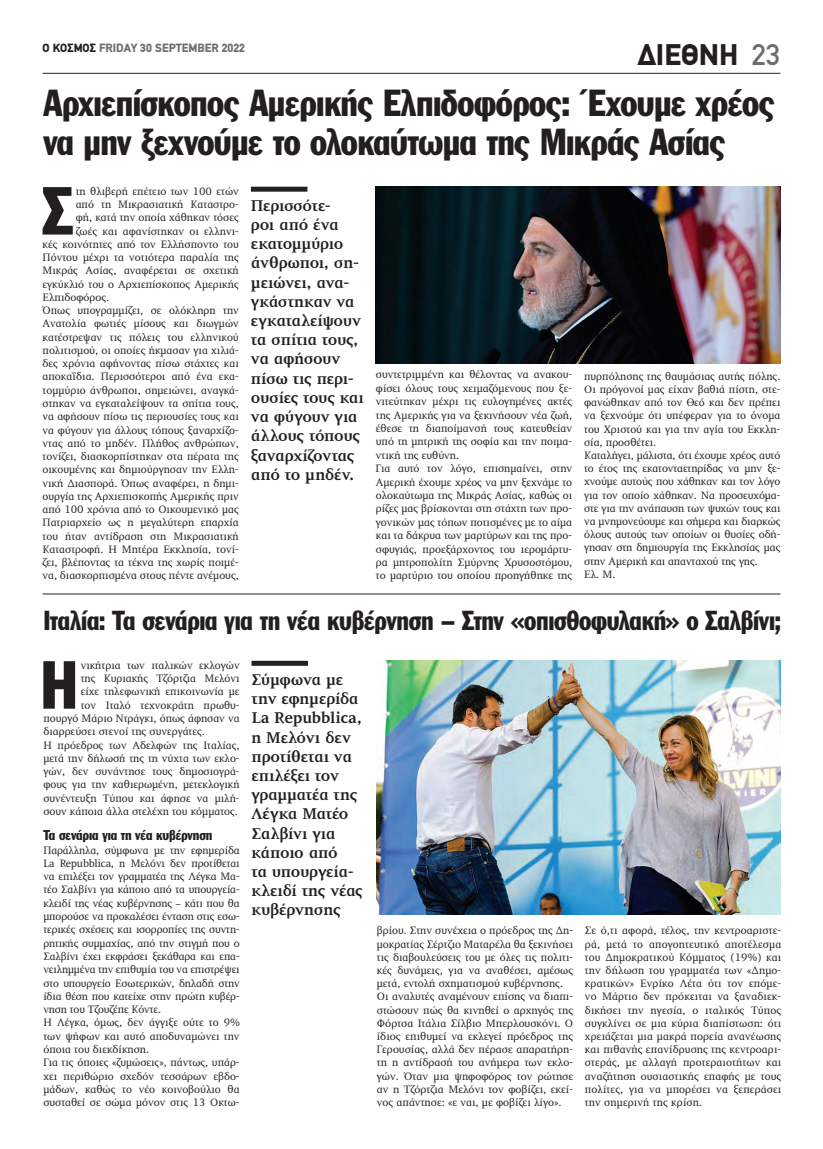
<style>
.page{position:relative;width:823px;height:1149px;background:#fff}
.page>*{position:absolute;margin:0;border:0;box-sizing:border-box;transform-origin:0 0}
.t1{font:66.6px "Franklin Gothic Greek Cond";color:#231f20}
.t2{font:37px/39px "Franklin Gothic Greek Cond";letter-spacing:-.015em;color:#231f20}
.t3{font:900 30px "PF Din Text";color:#231f20}
.t4{font:27px "Franklin Gothic Greek Cond";letter-spacing:-.015em;color:#231f20}
.t5{font:700 16px/19.2px "PF Diplomat";letter-spacing:-.02em;color:#231f20}
.t6{font:14px "Franklin Gothic Greek Cond";letter-spacing:-.01em;color:#231f20}
.t7{font:900 12px "PF Din Text";color:#6c6d70}
.t8{font:11px/13.2px "PF Diplomat";color:#231f20}
.s1{color:#231f20}
.s2{font-weight:500;color:#6c6d70}
</style>
<div class="page">
<hr style="left:43px;top:73px;width:737px;height:1px;background:#231f20">
<div style="left:251px;top:187px;width:56px;height:5px;background:#231f20"></div>
<div style="left:251px;top:660px;width:57px;height:5px;background:#231f20"></div>
<img style="left:376px;top:660px;width:404px;height:254px">
<img style="left:375px;top:187px;width:405px;height:177px">
<hr style="left:43px;top:593px;width:737px;height:1px;background:#231f20">
<p class="t7" style="left:43px;top:40px;width:204px"><span class="s1">Ο ΚΟΣΜΟΣ</span> FRIDAY 30 SEPTEMBER 2022</p>
<h3 class="t3" style="left:637px;top:37px;width:102px">ΔΙΕΘΝΗ</h3>
<h2 class="t2" style="left:43px;top:84px;width:732px">Αρχιεπίσκοπος Αμερικής Ελπιδοφόρος: Έχουμε χρέος να μην ξεχνούμε το ολοκαύτωμα της Μικράς Ασίας</h2>
<h3 class="t3" style="left:611px;top:37px;width:170px">ΠΑΡΟΙΚΙΑ <span class="s2">23</span></h3>
<h1 class="t1" style="left:43px;top:173px;width:32px">Σ</h1>
<p class="t8" style="left:76px;top:185px;width:164px">τη θλιβερή επέτειο των 100 ετών</p>
<p class="t8" style="left:76px;top:198px;width:164px">από τη Μικρασιατική Καταστρο-</p>
<p class="t8" style="left:76px;top:211px;width:164px">φή, κατά την οποία χάθηκαν τόσες</p>
<p class="t8" style="left:76px;top:224px;width:164px">ζωές και αφανίστηκαν οι ελληνι-</p>
<p class="t8" style="left:43px;top:238px;width:198px">κές κοινότητες από τον Ελλήσποντο του</p>
<p class="t8" style="left:43px;top:251px;width:198px">Πόντου μέχρι τα νοτιότερα παραλία της</p>
<p class="t8" style="left:43px;top:264px;width:198px">Μικράς Ασίας, αναφέρεται σε σχετική</p>
<p class="t8" style="left:43px;top:277px;width:198px">εγκύκλιό του ο Αρχιεπίσκοπος Αμερικής</p>
<p class="t8" style="left:43px;top:291px;width:68px">Ελπιδοφόρος.</p>
<p class="t8" style="left:43px;top:304px;width:198px">Όπως υπογραμμίζει, σε ολόκληρη την</p>
<p class="t8" style="left:43px;top:317px;width:198px">Ανατολία φωτιές μίσους και διωγμών</p>
<p class="t8" style="left:43px;top:330px;width:198px">κατέστρεψαν τις πόλεις του ελληνικού</p>
<p class="t8" style="left:43px;top:344px;width:198px">πολιτισμού, οι οποίες ήκμασαν για χιλιά-</p>
<p class="t8" style="left:43px;top:357px;width:198px">δες χρόνια αφήνοντας πίσω στάχτες και</p>
<p class="t8" style="left:43px;top:370px;width:198px">αποκαΐδια. Περισσότεροι από ένα εκα-</p>
<p class="t8" style="left:43px;top:383px;width:198px">τομμύριο άνθρωποι, σημειώνει, αναγκά-</p>
<p class="t8" style="left:43px;top:397px;width:198px">στηκαν να εγκαταλείψουν τα σπίτια τους,</p>
<p class="t8" style="left:43px;top:410px;width:198px">να αφήσουν πίσω τις περιουσίες τους και</p>
<p class="t8" style="left:43px;top:423px;width:198px">να φύγουν για άλλους τόπους ξαναρχίζο-</p>
<p class="t8" style="left:43px;top:436px;width:198px">ντας από το μηδέν. Πλήθος ανθρώπων,</p>
<p class="t8" style="left:43px;top:450px;width:198px">τονίζει, διασκορπίστηκαν στα πέρατα της</p>
<p class="t8" style="left:43px;top:463px;width:198px">οικουμένης και δημιούργησαν την Ελλη-</p>
<p class="t8" style="left:43px;top:476px;width:198px">νική Διασπορά. Όπως αναφέρει, η δημι-</p>
<p class="t8" style="left:43px;top:489px;width:198px">ουργία της Αρχιεπισκοπής Αμερικής πριν</p>
<p class="t8" style="left:43px;top:503px;width:198px">από 100 χρόνια από το Οικουμενικό μας</p>
<p class="t8" style="left:43px;top:516px;width:198px">Πατριαρχείο ως η μεγαλύτερη επαρχία</p>
<p class="t8" style="left:43px;top:529px;width:198px">του ήταν αντίδραση στη Μικρασιατική</p>
<p class="t8" style="left:43px;top:542px;width:198px">Καταστροφή. Η Μητέρα Εκκλησία, τονί-</p>
<p class="t8" style="left:43px;top:556px;width:198px">ζει, βλέποντας τα τέκνα της χωρίς ποιμέ-</p>
<p class="t8" style="left:43px;top:569px;width:198px">να, διασκορπισμένα στους πέντε ανέμους,</p>
<h3 class="t5" style="left:251px;top:196px;width:114px">Περισσότε-<br>ροι από ένα εκατομμύριο άνθρωποι, ση&shy;μειώνει, ανα&shy;γκάστηκαν να εγκαταλείψουν τα σπίτια τους, να αφήσουν πίσω τις περι&shy;ουσίες τους και να φύγουν για άλλους τόπους ξαναρχίζοντας από το μηδέν.</h3>
<p class="t8" style="left:375px;top:368px;width:198px">συντετριμμένη και θέλοντας να ανακου&shy;φίσει όλους τους χειμαζόμενους που ξε&shy;νιτεύτηκαν μέχρι τις ευλογημένες ακτές της Αμερικής για να ξεκινήσουν νέα ζωή, έθεσε τη διαποίμανσή τους κατευθείαν υπό τη μητρική της σοφία και την ποιμα&shy;ντική της ευθύνη.<br>Για αυτό τον λόγο, επισημαίνει, στην Αμερική έχουμε χρέος να μην ξεχνάμε το ολοκαύτωμα της Μικράς Ασίας, καθώς οι ρίζες μας βρίσκονται στη στάχτη των προ&shy;γονικών μας τόπων ποτισμένες με το αίμα και τα δάκρυα των μαρτύρων και της προ&shy;σφυγιάς, προεξάρχοντος του ιερομάρτυ&shy;ρα μητροπολίτη Σμύρνης Χρυσοστόμου, το μαρτύριο του οποίου προηγήθηκε της</p>
<p class="t8" style="left:583px;top:369px;width:198px">πυρπόλησης της θαυμάσιας αυτής πόλης.<br>Οι πρόγονοί μας είχαν βαθιά πίστη, στε&shy;φανώθηκαν από τον Θεό και δεν πρέπει να ξεχνούμε ότι υπέφεραν για το όνομα του Χριστού και για την αγία του Εκκλη&shy;σία, προσθέτει.<br>Καταλήγει, μάλιστα, ότι έχουμε χρέος αυτό το έτος της εκατονταετηρίδας να μην ξε&shy;χνούμε αυτούς που χάθηκαν και τον λόγο για τον οποίο χάθηκαν. Να προσευχόμα&shy;στε για την ανάπαυση των ψυχών τους και να μνημονεύουμε και σήμερα και διαρκώς όλους αυτούς των οποίων οι θυσίες οδή&shy;γησαν στη δημιουργία της Εκκλησίας μας στην Αμερική και απανταχού της γης.<br>Ελ. Μ.</p>
<h3 class="t4" style="left:43px;top:605px;width:739px">Ιταλία: Τα σενάρια για τη νέα κυβέρνηση – Στην «οπισθοφυλακή» ο Σαλβίνι;</h3>
<h1 class="t1" style="left:40px;top:647px;width:39px">Η</h1>
<p class="t8" style="left:81px;top:658px;width:160px">νικήτρια των ιταλικών εκλογών</p>
<p class="t8" style="left:81px;top:672px;width:160px">της Κυριακής Τζόρτζια Μελόνι</p>
<p class="t8" style="left:81px;top:685px;width:160px">είχε τηλεφωνική επικοινωνία με</p>
<p class="t8" style="left:81px;top:698px;width:160px">τον Ιταλό τεχνοκράτη πρωθυ-</p>
<p class="t8" style="left:43px;top:711px;width:198px">πουργό Μάριο Ντράγκι, όπως άφησαν να</p>
<p class="t8" style="left:43px;top:725px;width:163px">διαρρεύσει στενοί της συνεργάτες.</p>
<p class="t8" style="left:43px;top:738px;width:198px">Η πρόεδρος των Αδελφών της Ιταλίας,</p>
<p class="t8" style="left:43px;top:751px;width:198px">μετά την δήλωσή της τη νύχτα των εκλο-</p>
<p class="t8" style="left:43px;top:765px;width:198px">γών, δεν συνάντησε τους δημοσιογρά-</p>
<p class="t8" style="left:43px;top:778px;width:198px">φους για την καθιερωμένη, μετεκλογική</p>
<p class="t8" style="left:43px;top:791px;width:198px">συνέντευξη Τύπου και άφησε να μιλή-</p>
<p class="t8" style="left:43px;top:804px;width:196px">σουν κάποια άλλα στελέχη του κόμματος.</p>
<p class="t6" style="left:43px;top:827px;width:170px">Τα σενάρια για τη νέα κυβέρνηση</p>
<p class="t8" style="left:43px;top:843px;width:198px">Παράλληλα, σύμφωνα με την εφημερίδα La Repubblica, η Μελόνι δεν προτίθεται να επιλέξει τον γραμματέα της Λέγκα Μα&shy;τέο Σαλβίνι για κάποιο από τα υπουργεία&shy;κλειδί της νέας κυβέρνησης – κάτι που θα μπορούσε να προκαλέσει ένταση στις εσω&shy;τερικές σχέσεις και ισορροπίες της συντη&shy;ρητικής συμμαχίας, από την στιγμή που ο Σαλβίνι έχει εκφράσει ξεκάθαρα και επα&shy;νειλημμένα την επιθυμία του να επιστρέψει στο υπουργείο Εσωτερικών, δηλαδή στην ίδια θέση που κατείχε στην πρώτη κυβέρ&shy;νηση του Τζουζέπε Κόντε.<br>Η Λέγκα, όμως, δεν άγγιξε ούτε το 9% των ψήφων και αυτό αποδυναμώνει την όποια του διεκδίκηση.<br>Για τις όποιες «ζυμώσεις», πάντως, υπάρ&shy;χει περιθώριο σχεδόν τεσσάρων εβδο&shy;μάδων, καθώς το νέο κοινοβούλιο θα συσταθεί σε σώμα μόνον στις 13 Οκτω-</p>
<h3 class="t5" style="left:251px;top:670px;width:113px">Σύμφωνα με την εφημερίδα<br>La Repubblica, η Μελόνι δεν προτίθεται να επιλέξει τον γραμματέα της<br>Λέγκα Ματέο<br>Σαλβίνι για κάποιο από<br>τα υπουργεία&shy;κλειδί της νέας κυβέρνησης</h3>
<p class="t8" style="left:376px;top:924px;width:198px">βρίου. Στην συνέχεια ο πρόεδρος της Δη&shy;μοκρατίας Σέρτζιο Ματαρέλα θα ξεκινήσει τις διαβουλεύσεις του με όλες τις πολιτι&shy;κές δυνάμεις, για να αναθέσει, αμέσως μετά, εντολή σχηματισμού κυβέρνησης.<br>Οι αναλυτές αναμένουν επίσης να διαπι&shy;στώσουν πώς θα κινηθεί ο αρχηγός της Φόρτσα Ιτάλια Σίλβιο Μπερλουσκόνι. Ο ίδιος επιθυμεί να εκλεγεί πρόεδρος της Γερουσίας, αλλά δεν πέρασε απαρατήρη&shy;τη η αντίδρασή του ανήμερα των εκλο&shy;γών. Όταν μια ψηφοφόρος τον ρώτησε αν η Τζόρτζια Μελόνι τον φοβίζει, εκεί&shy;νος απάντησε: «ε ναι, με φοβίζει λίγο».</p>
<p class="t8" style="left:584px;top:924px;width:198px;text-align:justify">Σε ό,τι αφορά, τέλος, την κεντροαριστε&shy;ρά, μετά το απογοητευτικό αποτέλεσμα του Δημοκρατικού Κόμματος (19%) και την δήλωση του γραμματέα των «Δημο&shy;κρατικών» Ενρίκο Λέτα ότι τον επόμε&shy;νο Μάρτιο δεν πρόκειται να ξαναδιεκ&shy;δικήσει την ηγεσία, ο ιταλικός Τύπος συγκλίνει σε μια κύρια διαπίστωση: ότι χρειάζεται μια μακρά πορεία ανανέωσης και πιθανής επανίδρυσης της κεντροαρι&shy;στεράς, με αλλαγή προτεραιοτήτων και αναζήτηση ουσιαστικής επαφής με τους πολίτες, για να μπορέσει να ξεπεράσει την σημερινή της κρίση.</p>
</div>
